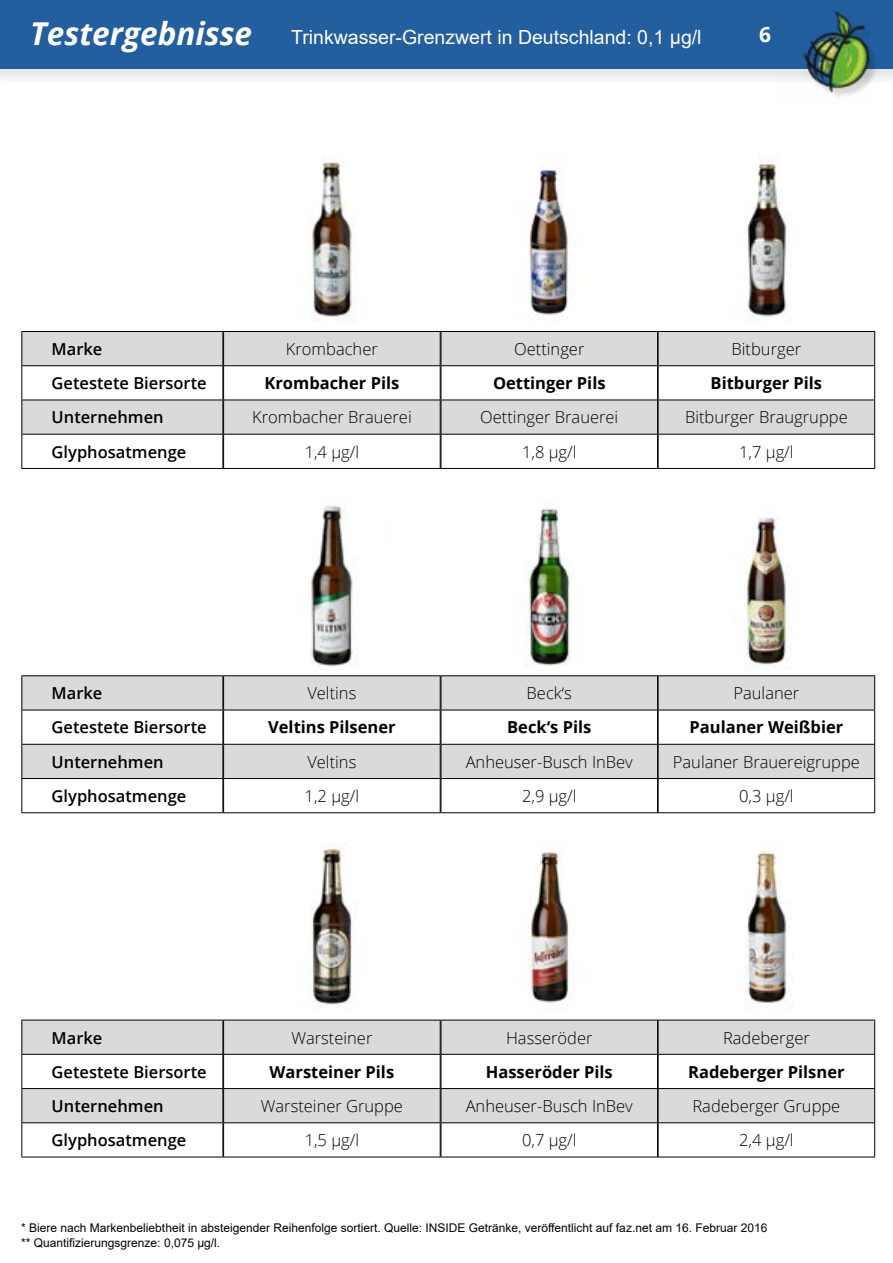
<style>
.page{position:relative;width:893px;height:1263px;background:#fff}
.page>*{position:absolute;margin:0;border:0;box-sizing:border-box;transform-origin:0 0}
.t1{font:700 21px "Open Sans";color:#fff}
.t2{font:19.5px "Arial";color:#fff}
.t3{font:300 16.5px/34.2px "Open Sans";color:#000;text-align:center}
.t4{font:600 16.5px/34.2px "Open Sans";color:#000}
.t5{font:700 16.5px "Open Sans";color:#000}
.t6{font:12px/14.4px "Arial";color:#000}
.s1{font-family:"Open Sans";font-weight:700;font-style:italic;font-size:31.5px}
</style>
<div class="page">
<hr style="left:21px;top:331px;width:202px;height:1px;background:#000">
<hr style="left:21px;top:332px;width:1px;height:33px;background:#000">
<hr style="left:21px;top:365px;width:202px;height:1px;background:#000">
<hr style="left:21px;top:366px;width:1px;height:34px;background:#000">
<hr style="left:21px;top:400px;width:1px;height:34px;background:#000">
<hr style="left:21px;top:434px;width:202px;height:1px;background:#000">
<hr style="left:21px;top:435px;width:1px;height:33px;background:#000">
<hr style="left:21px;top:468px;width:202px;height:1px;background:#000">
<hr style="left:441px;top:434px;width:217px;height:1px;background:#000">
<hr style="left:441px;top:435px;width:1px;height:33px;background:#000">
<hr style="left:657px;top:435px;width:1px;height:33px;background:#000">
<hr style="left:441px;top:468px;width:217px;height:1px;background:#000">
<hr style="left:658px;top:434px;width:217px;height:1px;background:#000">
<hr style="left:658px;top:435px;width:1px;height:33px;background:#000">
<hr style="left:874px;top:435px;width:1px;height:33px;background:#000">
<hr style="left:658px;top:468px;width:217px;height:1px;background:#000">
<svg style="left:22px;top:331px;width:853px;height:103px"></svg>
<hr style="left:223px;top:331px;width:218px;height:1px;background:#000">
<hr style="left:223px;top:332px;width:1px;height:33px;background:#000">
<hr style="left:440px;top:332px;width:1px;height:33px;background:#000">
<hr style="left:223px;top:365px;width:218px;height:1px;background:#000">
<hr style="left:223px;top:366px;width:1px;height:34px;background:#000">
<hr style="left:440px;top:366px;width:1px;height:34px;background:#000">
<hr style="left:223px;top:400px;width:218px;height:1px;background:#000">
<hr style="left:223px;top:400px;width:1px;height:34px;background:#000">
<hr style="left:440px;top:400px;width:1px;height:34px;background:#000">
<hr style="left:223px;top:434px;width:218px;height:1px;background:#000">
<hr style="left:223px;top:435px;width:1px;height:33px;background:#000">
<hr style="left:440px;top:435px;width:1px;height:33px;background:#000">
<hr style="left:223px;top:468px;width:218px;height:1px;background:#000">
<img style="left:310px;top:157px;width:46px;height:165px">
<img style="left:519px;top:166px;width:56px;height:154px">
<img style="left:747px;top:154px;width:43px;height:165px">
<hr style="left:21px;top:675px;width:202px;height:1px;background:#000">
<hr style="left:21px;top:676px;width:1px;height:34px;background:#000">
<hr style="left:21px;top:710px;width:1px;height:34px;background:#000">
<hr style="left:21px;top:744px;width:202px;height:1px;background:#000">
<hr style="left:21px;top:745px;width:1px;height:33px;background:#000">
<hr style="left:21px;top:778px;width:202px;height:1px;background:#000">
<hr style="left:21px;top:779px;width:1px;height:33px;background:#000">
<hr style="left:21px;top:812px;width:202px;height:1px;background:#000">
<hr style="left:441px;top:675px;width:217px;height:1px;background:#000">
<hr style="left:441px;top:778px;width:217px;height:1px;background:#000">
<hr style="left:441px;top:779px;width:1px;height:33px;background:#000">
<hr style="left:657px;top:779px;width:1px;height:33px;background:#000">
<hr style="left:441px;top:812px;width:217px;height:1px;background:#000">
<hr style="left:658px;top:675px;width:217px;height:1px;background:#000">
<hr style="left:658px;top:778px;width:217px;height:1px;background:#000">
<hr style="left:658px;top:779px;width:1px;height:33px;background:#000">
<hr style="left:874px;top:779px;width:1px;height:33px;background:#000">
<hr style="left:658px;top:812px;width:217px;height:1px;background:#000">
<svg style="left:22px;top:676px;width:853px;height:102px"></svg>
<hr style="left:223px;top:675px;width:218px;height:1px;background:#000">
<hr style="left:223px;top:676px;width:1px;height:34px;background:#000">
<hr style="left:440px;top:676px;width:1px;height:34px;background:#000">
<hr style="left:223px;top:710px;width:218px;height:1px;background:#000">
<hr style="left:223px;top:710px;width:1px;height:34px;background:#000">
<hr style="left:440px;top:710px;width:1px;height:34px;background:#000">
<hr style="left:223px;top:744px;width:218px;height:1px;background:#000">
<hr style="left:223px;top:745px;width:1px;height:33px;background:#000">
<hr style="left:440px;top:745px;width:1px;height:33px;background:#000">
<hr style="left:223px;top:778px;width:218px;height:1px;background:#000">
<hr style="left:223px;top:779px;width:1px;height:33px;background:#000">
<hr style="left:440px;top:779px;width:1px;height:33px;background:#000">
<hr style="left:223px;top:812px;width:218px;height:1px;background:#000">
<img style="left:522px;top:503px;width:48px;height:163px">
<img style="left:740px;top:517px;width:48px;height:152px">
<hr style="left:21px;top:1020px;width:1px;height:34px;background:#000">
<hr style="left:21px;top:1054px;width:202px;height:1px;background:#000">
<hr style="left:21px;top:1055px;width:1px;height:33px;background:#000">
<hr style="left:21px;top:1088px;width:202px;height:1px;background:#000">
<hr style="left:21px;top:1089px;width:1px;height:33px;background:#000">
<hr style="left:21px;top:1122px;width:202px;height:1px;background:#000">
<hr style="left:21px;top:1123px;width:1px;height:34px;background:#000">
<hr style="left:21px;top:1157px;width:202px;height:1px;background:#000">
<hr style="left:441px;top:1123px;width:1px;height:34px;background:#000">
<hr style="left:657px;top:1123px;width:1px;height:34px;background:#000">
<hr style="left:441px;top:1157px;width:217px;height:1px;background:#000">
<hr style="left:658px;top:1123px;width:1px;height:34px;background:#000">
<hr style="left:874px;top:1123px;width:1px;height:34px;background:#000">
<hr style="left:658px;top:1157px;width:217px;height:1px;background:#000">
<svg style="left:22px;top:1020px;width:853px;height:103px"></svg>
<hr style="left:223px;top:1020px;width:218px;height:1px;background:#000">
<hr style="left:223px;top:1020px;width:1px;height:34px;background:#000">
<hr style="left:440px;top:1020px;width:1px;height:34px;background:#000">
<hr style="left:223px;top:1054px;width:218px;height:1px;background:#000">
<hr style="left:223px;top:1055px;width:1px;height:33px;background:#000">
<hr style="left:440px;top:1055px;width:1px;height:33px;background:#000">
<hr style="left:223px;top:1088px;width:218px;height:1px;background:#000">
<hr style="left:223px;top:1089px;width:1px;height:33px;background:#000">
<hr style="left:440px;top:1089px;width:1px;height:33px;background:#000">
<hr style="left:223px;top:1122px;width:218px;height:1px;background:#000">
<hr style="left:223px;top:1123px;width:1px;height:34px;background:#000">
<hr style="left:440px;top:1123px;width:1px;height:34px;background:#000">
<hr style="left:223px;top:1157px;width:218px;height:1px;background:#000">
<img style="left:528px;top:852px;width:47px;height:155px">
<img style="left:745px;top:851px;width:48px;height:158px">
<img style="left:311px;top:505px;width:42px;height:162px">
<img style="left:310px;top:843px;width:42px;height:165px">
<div style="left:0;top:2px;width:893px;height:85px;background:#000;opacity:.1"></div>
<div style="left:0;top:0;width:893px;height:68px;background:#235e9f"></div>
<div style="left:808px;top:14px;width:70px;height:87px;background:#000;opacity:.15"></div>
<img style="left:779px;top:11px;width:91px;height:90px">
<p class="t2" style="left:30px;top:23px;width:673px"><span class="s1">Testergebnisse</span> Trinkwasser-Grenzwert in Deutschland: 0,1 μg/l</p>
<p class="t1" style="left:759px;top:19px;width:13px">6</p>
<p class="t3" style="left:286px;top:331px;width:93px">Krombacher</p>
<p class="t5" style="left:265px;top:371px;width:136px">Krombacher Pils</p>
<p class="t3" style="left:252px;top:400px;width:161px">Krombacher Brauerei<br>1,4 μg/l</p>
<p class="t4" style="left:52px;top:331px;width:157px">Marke<br>Getestete Biersorte<br>Unternehmen<br>Glyphosatmenge</p>
<p class="t3" style="left:514px;top:331px;width:72px">Oettinger</p>
<p class="t5" style="left:493px;top:371px;width:114px">Oettinger Pils</p>
<p class="t3" style="left:480px;top:400px;width:140px">Oettinger Brauerei<br>1,8 μg/l</p>
<p class="t3" style="left:732px;top:331px;width:71px">Bitburger</p>
<p class="t5" style="left:711px;top:371px;width:113px">Bitburger Pils</p>
<p class="t3" style="left:685px;top:400px;width:164px">Bitburger Braugruppe<br>1,7 μg/l</p>
<p class="t3" style="left:307px;top:676px;width:50px">Veltins</p>
<p class="t5" style="left:268px;top:716px;width:129px">Veltins Pilsener</p>
<p class="t3" style="left:305px;top:744px;width:56px;text-align:left">Veltins<br>1,2 μg/l</p>
<p class="t4" style="left:52px;top:676px;width:157px">Marke<br>Getestete Biersorte<br>Unternehmen<br>Glyphosatmenge</p>
<p class="t3" style="left:527px;top:676px;width:47px">Beck‘s</p>
<p class="t5" style="left:507px;top:716px;width:86px">Beck‘s Pils</p>
<p class="t3" style="left:466px;top:744px;width:169px">Anheuser-Busch InBev<br>2,9 μg/l</p>
<p class="t3" style="left:733px;top:676px;width:67px">Paulaner</p>
<p class="t5" style="left:689px;top:716px;width:155px">Paulaner Weißbier</p>
<p class="t3" style="left:673px;top:744px;width:189px">Paulaner Brauereigruppe<br>0,3 μg/l</p>
<p class="t4" style="left:52px;top:1020px;width:157px">Marke<br>Getestete Biersorte<br>Unternehmen<br>Glyphosatmenge</p>
<p class="t3" style="left:506px;top:1020px;width:88px">Hasseröder</p>
<p class="t3" style="left:291px;top:1020px;width:83px">Warsteiner</p>
<p class="t5" style="left:270px;top:1060px;width:126px">Warsteiner Pils</p>
<p class="t3" style="left:261px;top:1088px;width:144px">Warsteiner Gruppe<br>1,5 μg/l</p>
<p class="t5" style="left:486px;top:1060px;width:129px">Hasseröder Pils</p>
<p class="t3" style="left:466px;top:1088px;width:169px">Anheuser-Busch InBev<br>0,7 μg/l</p>
<p class="t3" style="left:723px;top:1020px;width:88px">Radeberger</p>
<p class="t5" style="left:688px;top:1060px;width:158px">Radeberger Pilsner</p>
<p class="t3" style="left:692px;top:1088px;width:149px">Radeberger Gruppe<br>2,4 μg/l</p>
<p class="t6" style="left:21px;top:1221px;width:748px">* Biere nach Markenbeliebtheit in absteigender Reihenfolge sortiert. Quelle: INSIDE Getränke, veröffentlicht auf faz.net am 16. Februar 2016 ** Quantifizierungsgrenze: 0,075 μg/l.</p>
</div>
